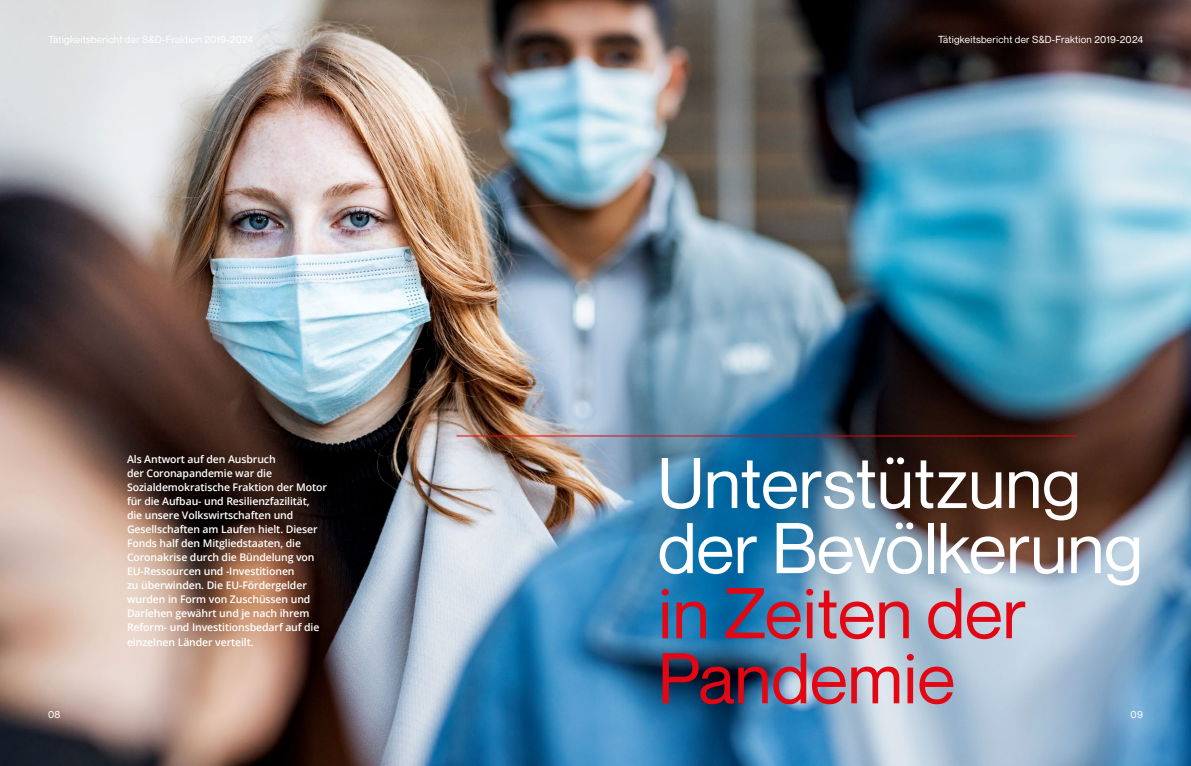
<style>
.page{position:relative;width:1191px;height:766px;background:#fff}
.page>*{position:absolute;margin:0;border:0;box-sizing:border-box;transform-origin:0 0}
.t1{font:70px/65px "Neue Montreal";color:#fff}
.t2{font:70px/65px "Neue Montreal";color:#e30613}
.t3{font:600 10.5px/14px "Open Sans";letter-spacing:-.01em;color:#fff}
.t4{font:10px "Neue Montreal";letter-spacing:.025em;color:#fff}
</style>
<div class="page">
<img style="left:0;top:0;width:1191px;height:765px">
<hr style="left:456px;top:435px;width:621px;height:1px;background:#e30613">
<p class="t3" style="left:127px;top:451px;width:201px">Als Antwort auf den Ausbruch<br>der Coronapandemie war die Sozialdemokratische Fraktion der Motor für die Aufbau- und Resilienzfazilität, die unsere Volkswirtschaften und Gesellschaften am Laufen hielt. Dieser Fonds half den Mitgliedstaaten, die Coronakrise durch die Bündelung von EU-Ressourcen und -Investitionen<br>zu überwinden. Die EU-Fördergelder wurden in Form von Zuschüssen und Darlehen gewährt und je nach ihrem Reform- und Investitionsbedarf auf die</p>
<p class="t3" style="left:127px;top:634px;width:128px">einzelnen Länder verteilt.</p>
<p class="t4" style="left:938px;top:33px;width:207px">Tätigkeitsbericht der S&amp;D-Fraktion 2019-2024</p>
<h1 class="t1" style="left:658px;top:451px;width:486px">Unterstützung der Bevölkerung</h1>
<h1 class="t2" style="left:658px;top:581px;width:370px">in Zeiten der<br>Pandemie</h1>
<p class="t4" style="left:48px;top:708px;width:14px">08</p>
<p class="t4" style="left:1130px;top:708px;width:14px">09</p>
</div>
